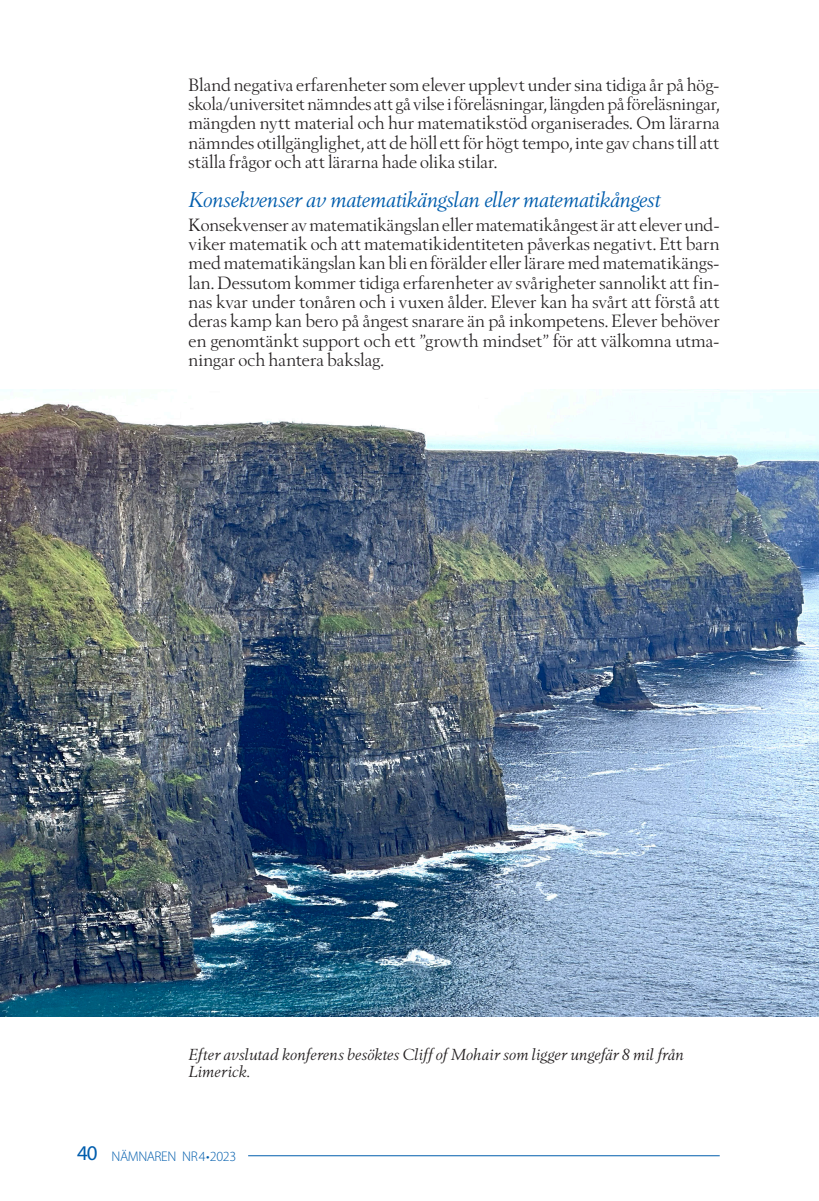
<style>
.page{position:relative;width:819px;height:1201px;background:#fff}
.page>*{position:absolute;margin:0;border:0;box-sizing:border-box;transform-origin:0 0}
.t1{font:italic 21px "Berling Nova Display Pro";letter-spacing:-.02em;color:#015dad}
.t2{font:17.5px/19.2px "Berling Nova Display Pro";letter-spacing:.005em;color:#231f20;text-align:justify}
.t3{font:italic 15.75px/17.5px "Berling Nova Display Pro";color:#231f20}
.t4{font:300 14px "Myriad Pro";letter-spacing:-.03em;color:#015dad}
.s1{font-weight:400;font-size:21px}
</style>
<div class="page">
<hr style="left:248px;top:1155px;width:471px;height:1px;background:#015dad">
<img style="left:0;top:389px;width:818px;height:627px">
<p class="t2" style="left:189px;top:75px;width:532px">Bland negativa erfarenheter som elever upplevt under sina tidiga år på hög&shy;skola/universitet nämndes att gå vilse i föreläsningar, längden på föreläsningar, mängden nytt material och hur matematikstöd organiserades. Om lärarna nämndes otillgänglighet, att de höll ett för högt tempo, inte gav chans till att ställa frågor och att lärarna hade olika stilar.</p>
<p class="t1" style="left:189px;top:187px;width:473px">Konsekvenser av matematikängslan eller matematikångest</p>
<p class="t2" style="left:189px;top:215px;width:532px">Konsekvenser av matematikängslan eller matematikångest är att elever und&shy;viker matematik och att matematikidentiteten påverkas negativt. Ett barn med matematikängslan kan bli en förälder eller lärare med matematikängs&shy;lan. Dessutom kommer tidiga erfarenheter av svårigheter sannolikt att fin&shy;nas kvar under tonåren och i vuxen ålder. Elever kan ha svårt att förstå att deras kamp kan bero på ångest snarare än på inkompetens. Elever behöver en genomtänkt support och ett ”growth mindset” för att välkomna utma&shy;ningar och hantera bakslag.</p>
<p class="t3" style="left:189px;top:1045px;width:497px">Efter avslutad konferens besöktes Cliff of Mohair som ligger ungefär 8 mil från<br>Limerick.</p>
<p class="t4" style="left:77px;top:1148px;width:161px"><span class="s1">40</span> NÄMNAREN NR4•2023</p>
</div>
